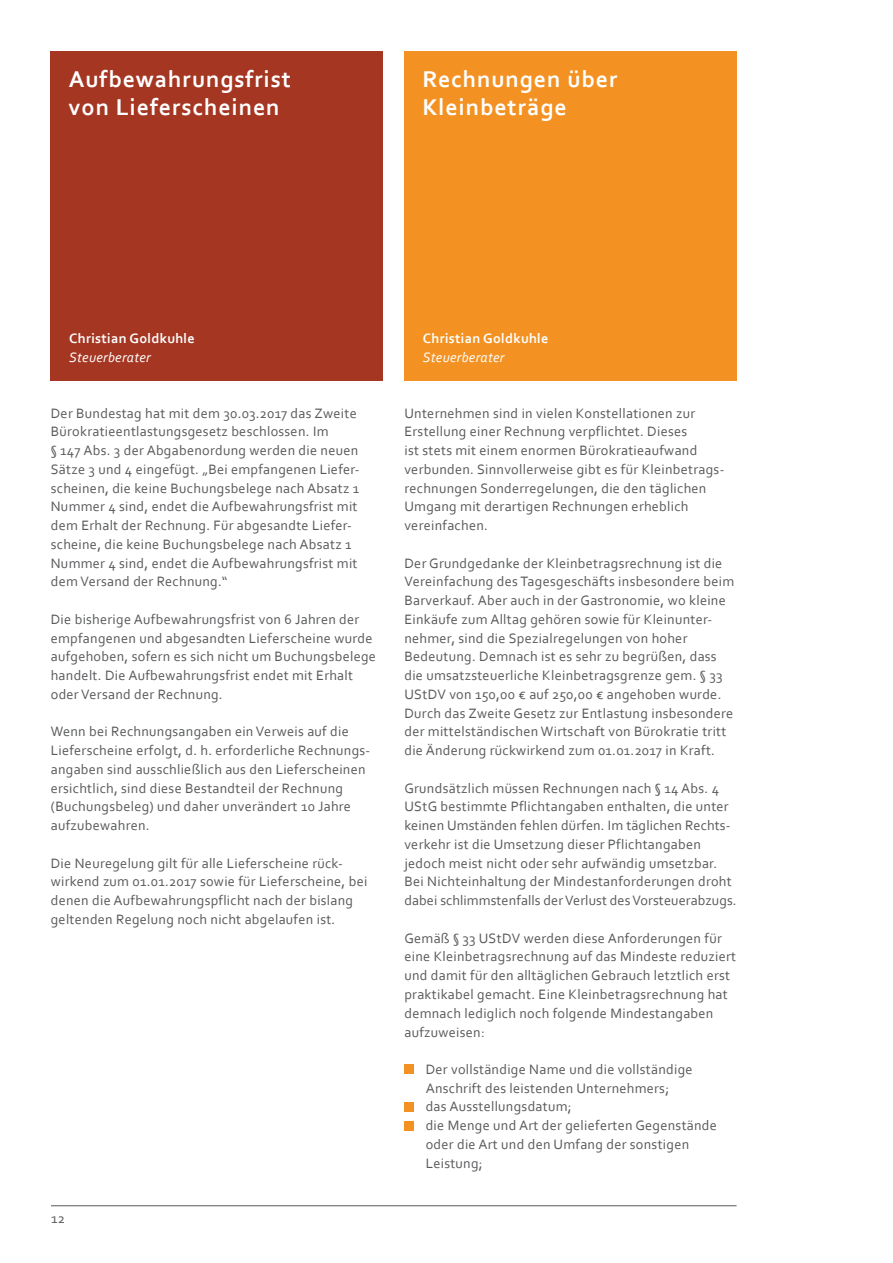
<style>
.page{position:relative;width:893px;height:1263px;background:#fff}
.page>*{position:absolute;margin:0;border:0;box-sizing:border-box;transform-origin:0 0}
.t1{font:700 24px/27.8px "Corbel";letter-spacing:.04em;color:#fff}
.t2{font:14.25px/18.8px "Corbel";letter-spacing:.02em;color:#58595b}
.t3{font:700 14.25px "Corbel";letter-spacing:.02em;color:#fff}
.t4{font:italic 14.25px "Corbel";letter-spacing:.02em;color:#fff}
</style>
<div class="page">
<hr style="left:51px;top:1205px;width:686px;height:1px;background:#58595b">
<div style="left:404px;top:51px;width:333px;height:329px;background:#f39222"></div>
<div style="left:404px;top:1065px;width:10px;height:9px;background:#f39222"></div>
<div style="left:404px;top:1102px;width:10px;height:9px;background:#f39222"></div>
<div style="left:404px;top:1121px;width:10px;height:9px;background:#f39222"></div>
<div style="left:51px;top:51px;width:332px;height:329px;background:#a43622"></div>
<h1 class="t1" style="left:69px;top:64px;width:224px">Aufbewahrungsfrist von Lieferscheinen</h1>
<h1 class="t1" style="left:422px;top:64px;width:197px">Rechnungen über<br>Kleinbeträge</h1>
<p class="t3" style="left:69px;top:329px;width:127px">Christian Goldkuhle</p>
<p class="t4" style="left:69px;top:348px;width:83px">Steuerberater</p>
<p class="t2" style="left:51px;top:403px;width:310px">Der Bundestag hat mit dem 30.03.2017 das Zweite Bürokratieentlastungsgesetz beschlossen. Im<br>§ 147 Abs. 3 der Abgabenordung werden die neuen Sätze 3 und 4 eingefügt. „Bei empfangenen Liefer&shy;scheinen, die keine Buchungsbelege nach Absatz 1<br>Nummer 4 sind, endet die Aufbewahrungsfrist mit dem Erhalt der Rechnung. Für abgesandte Liefer&shy;scheine, die keine Buchungsbelege nach Absatz 1<br>Nummer 4 sind, endet die Aufbewahrungsfrist mit dem Versand der Rechnung.“</p>
<p class="t2" style="left:51px;top:609px;width:327px">Die bisherige Aufbewahrungsfrist von 6 Jahren der empfangenen und abgesandten Lieferscheine wurde aufgehoben, sofern es sich nicht um Buchungsbelege handelt. Die Aufbewahrungsfrist endet mit Erhalt oder Versand der Rechnung.</p>
<p class="t2" style="left:51px;top:722px;width:321px">Wenn bei Rechnungsangaben ein Verweis auf die Lieferscheine erfolgt, d. h. erforderliche Rechnungs&shy;angaben sind ausschließlich aus den Lieferscheinen ersichtlich, sind diese Bestandteil der Rechnung (Buchungsbeleg) und daher unverändert 10 Jahre aufzubewahren.</p>
<p class="t2" style="left:51px;top:853px;width:318px">Die Neuregelung gilt für alle Lieferscheine rück&shy;wirkend zum 01.01.2017 sowie für Lieferscheine, bei denen die Aufbewahrungspflicht nach der bislang geltenden Regelung noch nicht abgelaufen ist.</p>
<p class="t2" style="left:51px;top:1208px;width:15px">12</p>
<p class="t3" style="left:423px;top:329px;width:127px">Christian Goldkuhle</p>
<p class="t4" style="left:423px;top:348px;width:83px">Steuerberater</p>
<p class="t2" style="left:404px;top:403px;width:321px">Unternehmen sind in vielen Konstellationen zur Erstellung einer Rechnung verpflichtet. Dieses<br>ist stets mit einem enormen Bürokratieaufwand verbunden. Sinnvollerweise gibt es für Kleinbetrags&shy;rechnungen Sonderregelungen, die den täglichen Umgang mit derartigen Rechnungen erheblich vereinfachen.</p>
<p class="t2" style="left:404px;top:553px;width:331px">Der Grundgedanke der Kleinbetragsrechnung ist die Vereinfachung des Tagesgeschäfts insbesondere beim Barverkauf. Aber auch in der Gastronomie, wo kleine Einkäufe zum Alltag gehören sowie für Kleinunter&shy;nehmer, sind die Spezialregelungen von hoher Bedeutung. Demnach ist es sehr zu begrüßen, dass die umsatzsteuerliche Kleinbetragsgrenze gem. § 33<br>UStDV von 150,00 € auf 250,00 € angehoben wurde.<br>Durch das Zweite Gesetz zur Entlastung insbesondere der mittelständischen Wirtschaft von Bürokratie tritt die Änderung rückwirkend zum 01.01.2017 in Kraft.</p>
<p class="t2" style="left:404px;top:778px;width:334px">Grundsätzlich müssen Rechnungen nach § 14 Abs. 4<br>UStG bestimmte Pflichtangaben enthalten, die unter keinen Umständen fehlen dürfen. Im täglichen Rechts&shy;verkehr ist die Umsetzung dieser Pflichtangaben jedoch meist nicht oder sehr aufwändig umsetzbar.<br>Bei Nichteinhaltung der Mindestanforderungen droht dabei schlimmstenfalls der Verlust des Vorsteuerabzugs.</p>
<p class="t2" style="left:404px;top:928px;width:333px">Gemäß § 33 UStDV werden diese Anforderungen für eine Kleinbetragsrechnung auf das Mindeste reduziert und damit für den alltäglichen Gebrauch letztlich erst praktikabel gemacht. Eine Kleinbetragsrechnung hat demnach lediglich noch folgende Mindestangaben aufzuweisen:</p>
<p class="t2" style="left:426px;top:1059px;width:293px">Der vollständige Name und die vollständige Anschrift des leistenden Unternehmers;<br>das Ausstellungsdatum;<br>die Menge und Art der gelieferten Gegenstände oder die Art und den Umfang der sonstigen Leistung;</p>
</div>
